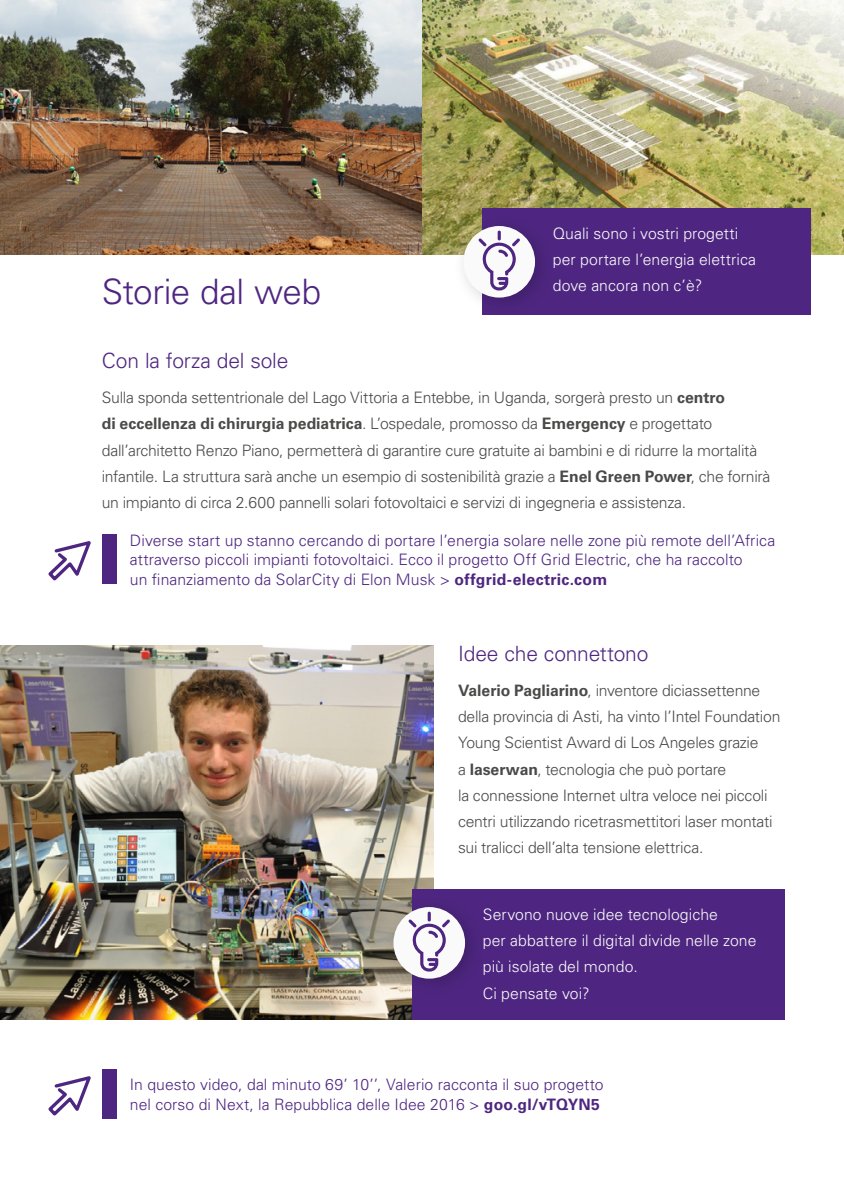
<style>
.page{position:relative;width:844px;height:1191px;background:#fff}
.page>*{position:absolute;margin:0;border:0;box-sizing:border-box;transform-origin:0 0}
.t1{font:300 35px "Univers LT Std";letter-spacing:-.015em;color:#4e2681}
.t2{font:300 21px "Univers LT Std";letter-spacing:-.005em;color:#4e2681}
.t3{font:300 15.75px/26.2px "Univers LT Std";letter-spacing:-.015em;color:#4a4a49}
.t4{font:300 15.75px/19.2px "Univers LT Std";letter-spacing:.005em;color:#4e2681}
.t5{font:300 15.75px/26.2px "Univers LT Std";letter-spacing:.005em;color:#fafafa}
.s1{font-weight:700}
</style>
<div class="page">
<svg style="left:48px;top:541px;width:43px;height:40px"></svg>
<div style="left:102px;top:534px;width:14px;height:50px;background:#4e2681"></div>
<svg style="left:48px;top:1076px;width:43px;height:40px"></svg>
<div style="left:102px;top:1069px;width:14px;height:50px;background:#4e2681"></div>
<img style="left:422px;top:0;width:421px;height:254px">
<img style="left:0;top:0;width:422px;height:254px">
<div style="left:481px;top:208px;width:329px;height:107px;background:#4e2681"></div>
<img style="left:0;top:645px;width:433px;height:374px">
<div style="left:411px;top:889px;width:373px;height:130px;background:#4e2681"></div>
<div style="left:452px;top:214px;width:103px;height:102px;background:#000;opacity:.2"></div>
<div style="left:463px;top:226px;width:72px;height:71px;background:#fafafa;border-radius:50%"></div>
<svg style="left:478px;top:230px;width:42px;height:60px"></svg>
<div style="left:382px;top:895px;width:104px;height:102px;background:#000;opacity:.2"></div>
<div style="left:393px;top:907px;width:72px;height:71px;background:#fafafa;border-radius:50%"></div>
<svg style="left:408px;top:911px;width:42px;height:60px"></svg>
<h1 class="t1" style="left:102px;top:271px;width:221px">Storie dal web</h1>
<h2 class="t2" style="left:102px;top:348px;width:188px">Con la forza del sole</h2>
<p class="t5" style="left:552px;top:220px;width:205px">Quali sono i vostri progetti per portare l’energia elettrica dove ancora non c’è?</p>
<p class="t3" style="left:102px;top:384px;width:670px">Sulla sponda settentrionale del Lago Vittoria a Entebbe, in Uganda, sorgerà presto un <span class="s1">centro<br>di eccellenza di chirurgia pediatrica</span>. L’ospedale, promosso da <span class="s1">Emergency</span> e progettato dall’architetto Renzo Piano, permetterà di garantire cure gratuite ai bambini e di ridurre la mortalità infantile. La struttura sarà anche un esempio di sostenibilità grazie a <span class="s1">Enel Green Power</span>, che fornirà un impianto di circa 2.600 pannelli solari fotovoltaici e servizi di ingegneria e assistenza.</p>
<p class="t4" style="left:130px;top:531px;width:646px">Diverse start up stanno cercando di portare l’energia solare nelle zone più remote dell’Africa attraverso piccoli impianti fotovoltaici. Ecco il progetto Off Grid Electric, che ha raccolto<br>un finanziamento da SolarCity di Elon Musk &gt; <span class="s1">offgrid-electric.com</span></p>
<h2 class="t2" style="left:458px;top:641px;width:192px">Idee che connettono</h2>
<p class="t3" style="left:458px;top:677px;width:324px"><span class="s1">Valerio Pagliarino</span>, inventore diciassettenne della provincia di Asti, ha vinto l’Intel Foundation Young Scientist Award di Los Angeles grazie<br>a <span class="s1">laserwan</span>, tecnologia che può portare<br>la connessione Internet ultra veloce nei piccoli centri utilizzando ricetrasmettitori laser montati sui tralicci dell’alta tensione elettrica.</p>
<p class="t5" style="left:482px;top:901px;width:275px">Servono nuove idee tecnologiche<br>per abbattere il digital divide nelle zone più isolate del mondo.<br>Ci pensate voi?</p>
<p class="t4" style="left:130px;top:1075px;width:475px">In questo video, dal minuto 69’ 10’’, Valerio racconta il suo progetto nel corso di Next, la Repubblica delle Idee 2016 &gt; <span class="s1">goo.gl/vTQYN5</span></p>
</div>
